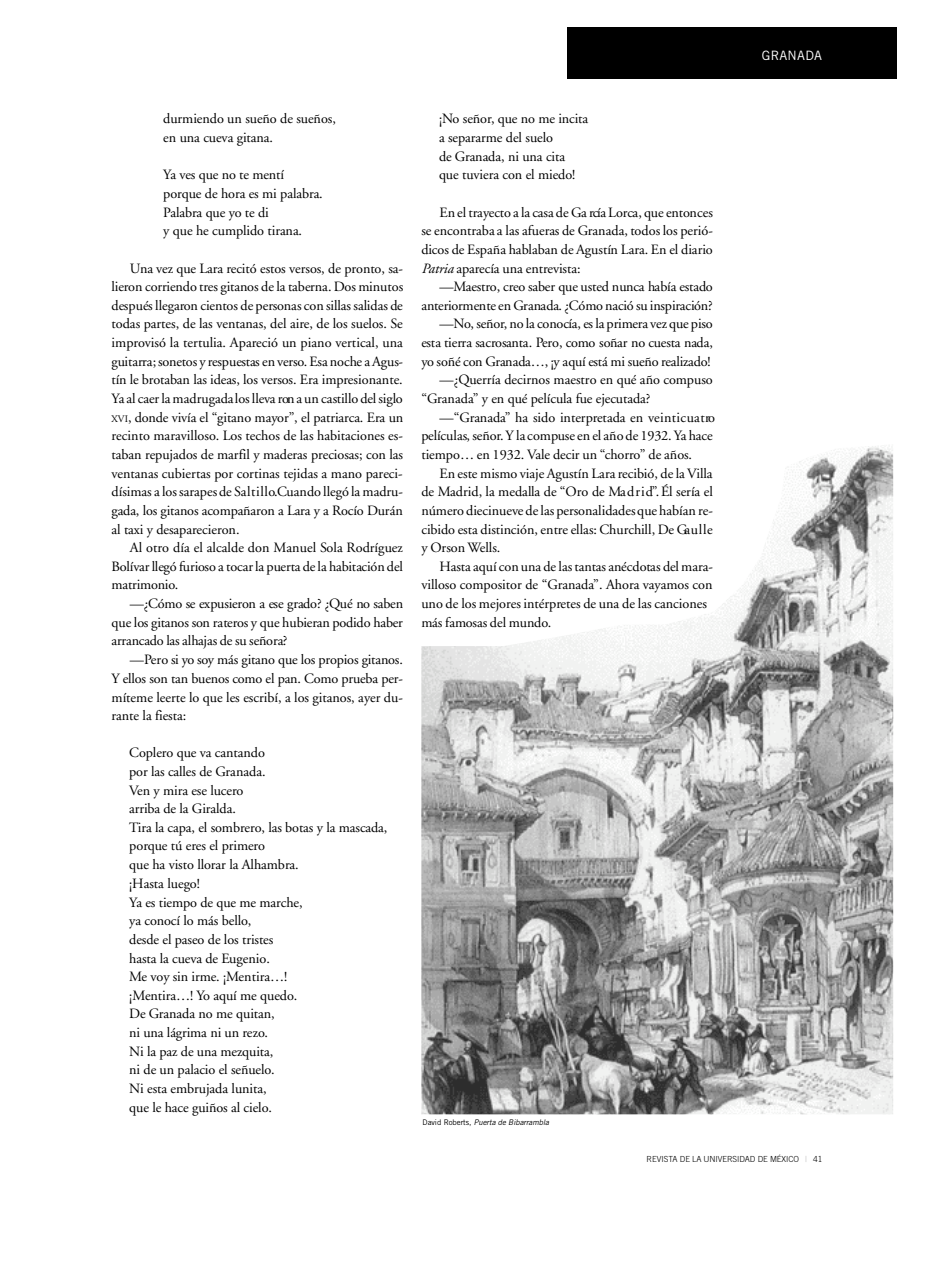
<style>
.page{position:relative;width:936px;height:1276px;background:#fff}
.page>*{position:absolute;margin:0;border:0;box-sizing:border-box;transform-origin:0 0}
.t1{font:14.25px/18.6px "Adobe Garamond";letter-spacing:-.005em;color:#000}
.t2{font:12.9px "Trade Gothic";color:#fff}
.t3{font:300 8.4px "Trade Gothic";letter-spacing:-.01em;color:#000}
.t4{font:italic 7.8px "Trade Gothic";letter-spacing:-.005em;color:#000}
.s1{font-size:9.9px}
.s2{font-style:italic}
.s3{font-style:normal}
.s4{font-weight:400;color:#bfbfbf}
</style>
<div class="page">
<div style="left:567px;top:27px;width:329px;height:52px;background:#000"></div>
<svg style="left:421px;top:445px;width:473px;height:669px"></svg>
<img style="left:892px;top:445px;width:1px;height:197px">
<p class="t2" style="left:761px;top:51px;width:62px">G R A N A D A</p>
<p class="t1" style="left:163px;top:111px;width:174px">durmiendo un sueño de sueños, en una cueva gitana.</p>
<p class="t1" style="left:163px;top:167px;width:161px">Ya ves que no te mentí porque de hora es mi palabra.<br>Palabra que yo te di<br>y que he cumplido tirana.</p>
<p class="t1" style="left:112px;top:260px;width:293px;text-align:justify;text-indent:18px">Una vez que Lara recitó estos versos, de pronto, sa&shy;lie ron corriendo tres gitanos de la taberna. Dos minutos después llegaron cientos de personas con sillas salidas de todas partes, de las ventanas, del aire, de los suelos. Se improvisó la tertulia. Apareció un piano vertical, una guitarra;sonetos y respuestas en ve rso. Esa noche a Agus&shy;tín le brotaban las ideas, los versos. Era impresionante.<br>Ya al caer la madrugada loslleva ron a un castillo del siglo <span class="s1">XVI</span>, donde vivía el “gitano mayor”, el patriarca. Era un recinto maravilloso. Los techos de las habitaciones es&shy;taban repujados de marfil y maderas preciosas; con las ventanas cubiertas por cortinas tejidas a mano pareci&shy;dísimas a lossarapes de Sa lt illo.Cuando llegó la madru&shy;gada, los gitanos acompañaron a Lara y a Rocío Durán al taxi y desaparecieron.</p>
<p class="t1" style="left:112px;top:540px;width:293px;text-align:justify;text-indent:18px">Al otro día el alcalde don Manuel Sola Rodríguez B o lívar llegó furioso a tocarla puerta dela habitación del m a trim o n io.</p>
<p class="t1" style="left:112px;top:596px;width:293px;text-align:justify;text-indent:18px">—¿Cómo se expusieron a ese grado? ¿Qué no saben que los gitanos son rateros y que hubieran podido haber arrancado las alhajas de su señora?</p>
<p class="t1" style="left:112px;top:651px;width:293px;text-align:justify;text-indent:18px">—Pero si yo soy más gitano que los propios gitanos.<br>Y ellos son tan buenos como el pan. Como prueba per&shy;míteme leerte lo que les escribí, a los gitanos, ayer du&shy;rante la fiesta:</p>
<p class="t1" style="left:129px;top:745px;width:260px">Coplero que va cantando<br>por las calles de Granada.<br>Ven y mira ese lucero<br>arriba de la Giralda.<br>Tira la capa, el sombrero, las botas y la mascada, porque tú eres el primero<br>que ha visto llorar la Alhambra.<br>¡Hasta luego!<br>Ya es tiempo de que me marche,<br>ya conocí lo más bello,<br>desde el paseo de los tristes<br>hasta la cueva de Eugenio.<br>Me voy sin irme. ¡Mentira…!<br>¡Mentira…! Yo aquí me quedo.<br>De Granada no me quitan,<br>ni una lágrima ni un rezo.<br>Ni la paz de una mezquita,<br>ni de un palacio el señuelo.<br>Ni esta embrujada lunita,<br>que le hace guiños al cielo.</p>
<p class="t1" style="left:439px;top:111px;width:151px">¡No señor, que no me incita a separarme del suelo<br>de Granada, ni una cita que tuviera con el miedo!</p>
<p class="t1" style="left:421px;top:204px;width:293px;text-align:justify;text-indent:18px">En el trayecto a la casa de Ga rcía Lorca, que entonces se encontraba a las afueras de Granada, todos los perió&shy;dicos de España hablaban de Agustín Lara. En el diario <span class="s2">Pa tria</span> a p a recía una entre v ista :</p>
<p class="t1" style="left:421px;top:279px;width:293px;text-align:right">— Ma e stro, creo saber que usted nunca había estado anteriormente en Granada. ¿Cómo nació su inspiración?</p>
<p class="t1" style="left:439px;top:316px;width:274px">— No, señor, no la conocía, es la primera vez que piso</p>
<p class="t1" style="left:421px;top:335px;width:293px">esta tierra sacrosanta. Pe ro, como soñar no cuesta nada,</p>
<p class="t1" style="left:421px;top:353px;width:291px">yo soñé con Granada…, ¡y aquí está mi sueño re a liza d o !</p>
<p class="t1" style="left:439px;top:372px;width:274px">—¿Querría decirnos maestro en qué año compuso</p>
<p class="t1" style="left:421px;top:390px;width:230px">“Granada” y en qué película fue ejecutada?</p>
<p class="t1" style="left:421px;top:409px;width:295px;text-indent:18px">— “ Gra n a d a” ha sido interpretada en ve in tic u a tro películas, señor. Y la compuseen el año de 1932. Ya hace tiempo… en 1932. Vale decir un “c h o rro” de años.</p>
<p class="t1" style="left:421px;top:465px;width:293px;text-align:justify;text-indent:18px">En este mismo viaje Agustín Lara recibió, de la Villa de Madrid, la medalla de “Oro de Ma d r i d”. Él sería el n ú m e ro diecinueve de las personalidades que habían re&shy;cibido esta distinción, entre ellas: Churchill, De Ga u lle y Orson We lls.</p>
<p class="t1" style="left:421px;top:558px;width:293px;text-indent:18px">Hasta aquí con una de lastantas anécdotas del mara&shy;villoso compositor de “Granada”. Ahora vayamos con uno de los mejores intérpretes de una de las canciones más famosas del mundo.</p>
<p class="t4" style="left:422px;top:1119px;width:128px"><span class="s3">David Roberts,</span> Puerta de Bibarrambla</p>
<p class="t3" style="left:646px;top:1155px;width:177px">REVISTA DE LA UNIVERSIDAD DE MÉXICO <span class="s4">|</span> 41</p>
</div>
